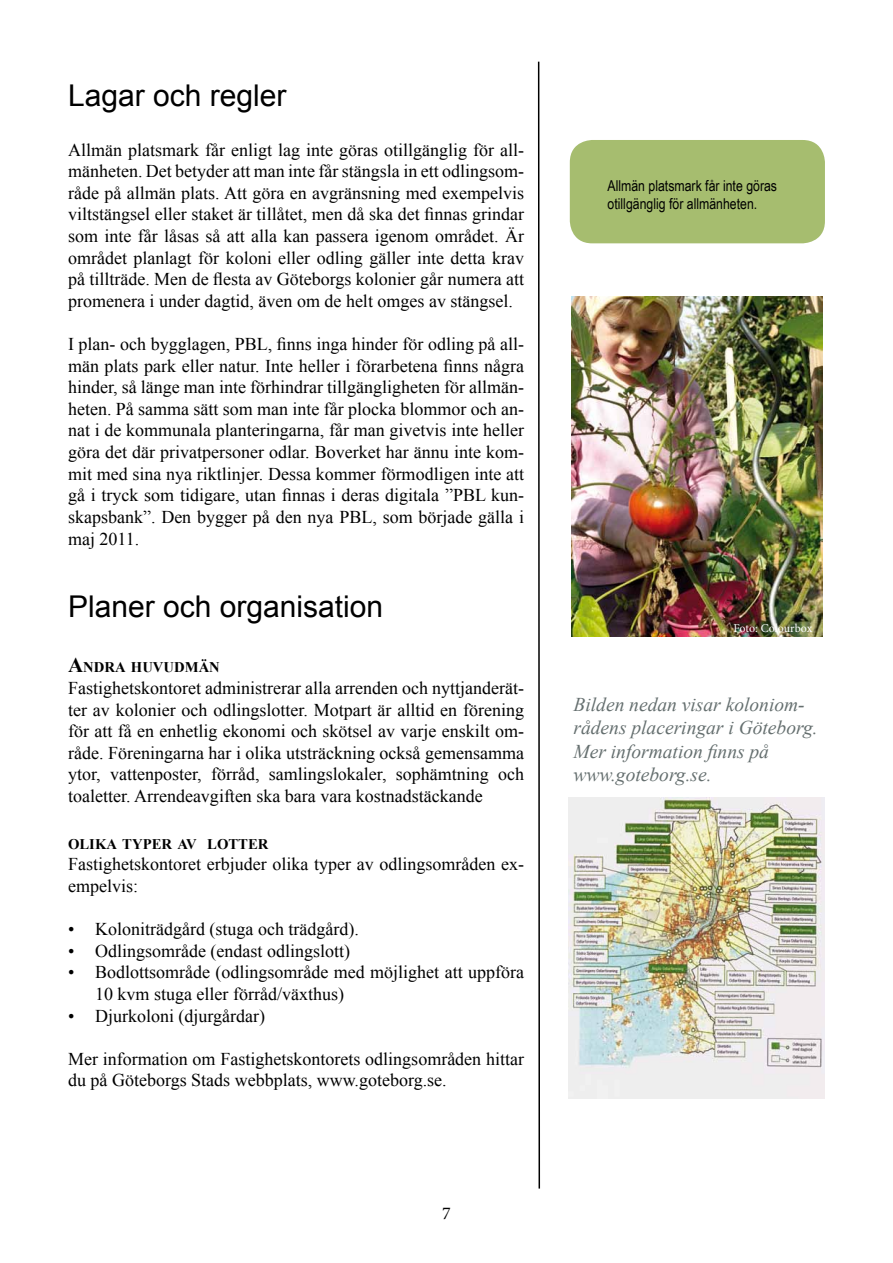
<style>
.page{position:relative;width:893px;height:1263px;background:#fff}
.page>*{position:absolute;margin:0;border:0;box-sizing:border-box;transform-origin:0 0}
.t1{font:30px "Arial";color:#000}
.t2{font:italic 19.5px/23.4px "Times New Roman";color:#656f6f}
.t3{font:18px/21.6px "Times New Roman";color:#000;text-align:justify}
.t4{font:18px "Minion Pro";color:#000}
.t5{font:15px/18px "Arial Narrow";color:#000}
.t6{font:700 14.7px "Times New Roman";color:#000}
.t7{font:12px "Minion Pro";letter-spacing:-.005em;color:#fff}
.s1{font-size:21px}
</style>
<div class="page">
<div style="left:570px;top:140px;width:255px;height:103px;background:#a6bd6f;border-radius:22px"></div>
<svg style="left:537px;top:61px;width:4px;height:1128px"></svg>
<img style="left:572px;top:296px;width:251px;height:340px">
<img style="left:568px;top:797px;width:257px;height:301px">
<h1 class="t1" style="left:68px;top:76px;width:220px">Lagar och regler</h1>
<p class="t3" style="left:68px;top:139px;width:458px">Allmän platsmark får enligt lag inte göras otillgänglig för all&shy;mänheten. Det betyder att man inte får stängsla in ett odlingsom&shy;råde på allmän plats. Att göra en avgränsning med exempelvis viltstängsel eller staket är tillåtet, men då ska det finnas grindar som inte får låsas så att alla kan passera igenom området. Är området planlagt för koloni eller odling gäller inte detta krav på tillträde. Men de flesta av Göteborgs kolonier går numera att promenera i under dagtid, även om de helt omges av stängsel.</p>
<p class="t3" style="left:68px;top:333px;width:458px">I plan- och bygglagen, PBL, finns inga hinder för odling på all&shy;män plats park eller natur. Inte heller i förarbetena finns några hinder, så länge man inte förhindrar tillgängligheten för allmän&shy;heten. På samma sätt som man inte får plocka blommor och an&shy;nat i de kommunala planteringarna, får man givetvis inte heller göra det där privatpersoner odlar. Boverket har ännu inte kom&shy;mit med sina nya riktlinjer. Dessa kommer förmodligen inte att gå i tryck som tidigare, utan finnas i deras digitala ”PBL kun&shy;skapsbank”. Den bygger på den nya PBL, som började gälla i maj 2011.</p>
<h1 class="t1" style="left:68px;top:586px;width:317px">Planer och organisation</h1>
<p class="t6" style="left:68px;top:657px;width:153px"><span class="s1">A</span>NDRA HUVUDMÄN</p>
<p class="t3" style="left:68px;top:677px;width:458px">Fastighetskontoret administrerar alla arrenden och nyttjanderät&shy;ter av kolonier och odlingslotter. Motpart är alltid en förening för att få en enhetlig ekonomi och skötsel av varje enskilt om&shy;råde. Föreningarna har i olika utsträckning också gemensamma ytor, vattenposter, förråd, samlingslokaler, sophämtning och toaletter. Arrendeavgiften ska bara vara kostnadstäckande</p>
<p class="t6" style="left:68px;top:834px;width:202px">OLIKA TYPER AV LOTTER</p>
<p class="t3" style="left:68px;top:853px;width:458px">Fastighetskontoret erbjuder olika typer av odlingsområden ex&shy;empelvis:</p>
<p class="t3" style="left:68px;top:918px;width:292px">• Koloniträdgård (stuga och trädgård).</p>
<p class="t3" style="left:68px;top:940px;width:283px">• Odlingsområde (endast odlingslott)</p>
<p class="t3" style="left:95px;top:961px;width:431px;text-indent:-27px">• Bodlottsområde (odlingsområde med möjlighet att uppföra<br>10 kvm stuga eller förråd/växthus)</p>
<p class="t3" style="left:68px;top:1004px;width:199px">• Djurkoloni (djurgårdar)</p>
<p class="t3" style="left:68px;top:1048px;width:458px">Mer information om Fastighetskontorets odlingsområden hittar du på Göteborgs Stads webbplats, www.goteborg.se.</p>
<p class="t4" style="left:442px;top:1201px;width:10px">7</p>
<p class="t5" style="left:608px;top:176px;width:171px">Allmän platsmark får inte göras otillgänglig för allmänheten.</p>
<p class="t7" style="left:733px;top:621px;width:81px">Foto: Colourbox</p>
<p class="t2" style="left:573px;top:692px;width:246px">Bilden nedan visar koloniom&shy;rådens placeringar i Göteborg.<br>Mer information finns på www.goteborg.se.</p>
</div>
